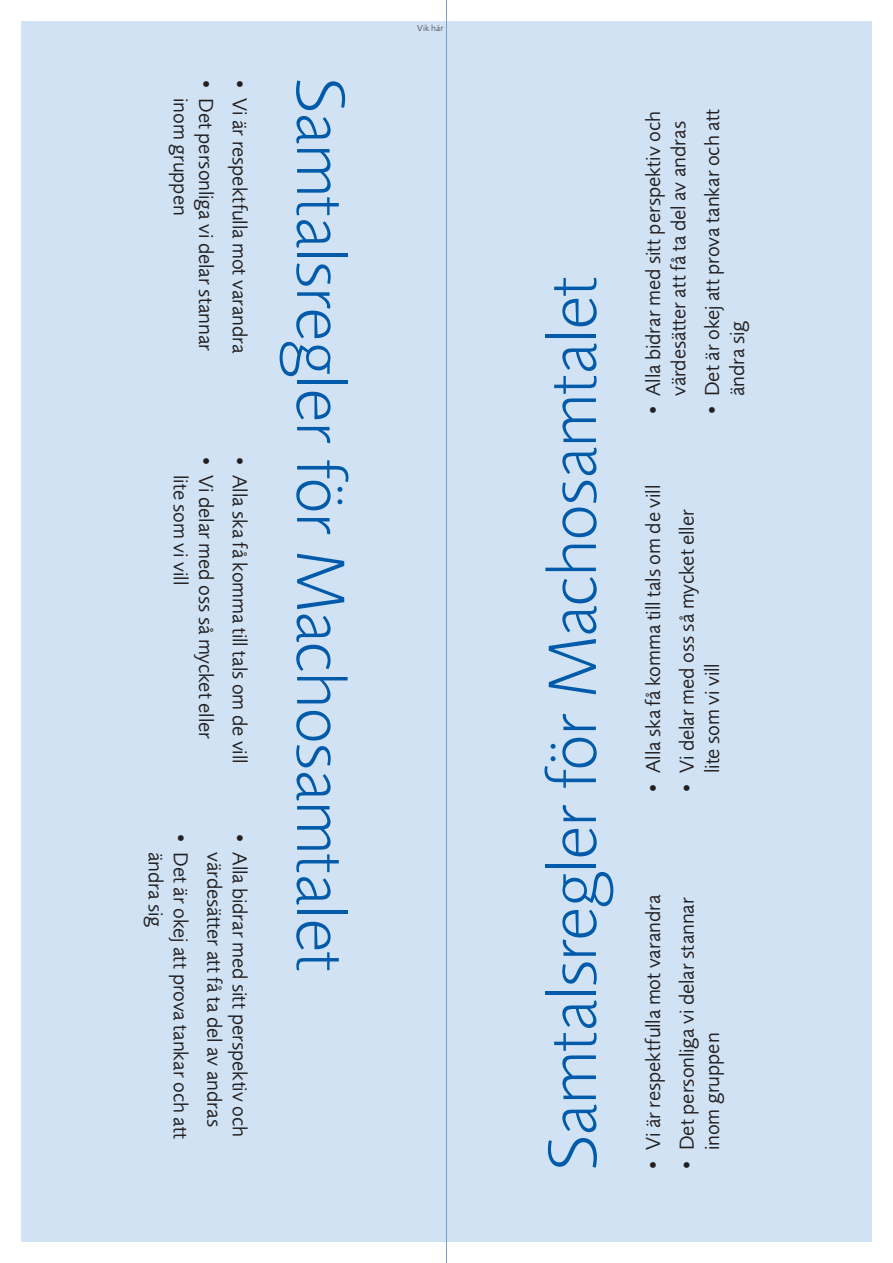
<style>
.page{position:relative;width:893px;height:1263px;background:#fff}
.page>*{position:absolute;margin:0;border:0;box-sizing:border-box;transform-origin:0 0}
.t1{font:300 70.65px "Foundry Sans";letter-spacing:-.015em;color:#015aaa}
.t2{font:21px/25.2px "Foundry Sans";letter-spacing:-.005em;color:#231f20}
.t3{font:300 9px "Foundry Sans";letter-spacing:.025em;color:#231f20}
</style>
<div class="page">
<div style="left:21px;top:21px;width:851px;height:1221px;background:#d0e2f3"></div>
<hr style="left:446px;top:0;width:1px;height:1263px;background:#70a0d0">
<p class="t2" style="left:219px;top:98px;width:254px;text-indent:-21px;rotate:90deg">• Det personliga vi delar stannar inom gruppen</p>
<p class="t2" style="left:252px;top:77px;width:278px;rotate:90deg">• Vi är respektfulla mot varandra</p>
<p class="t2" style="left:219px;top:475px;width:265px;text-indent:-21px;rotate:90deg">• Vi delar med oss så mycket eller lite som vi vill</p>
<p class="t2" style="left:252px;top:454px;width:311px;rotate:90deg">• Alla ska få komma till tals om de vill</p>
<p class="t2" style="left:194px;top:852px;width:289px;text-indent:-21px;rotate:90deg">• Det är okej att prova tankar och att ändra sig</p>
<p class="t2" style="left:252px;top:831px;width:308px;text-align:center;rotate:90deg">• Alla bidrar med sitt perspektiv och värdesätter att få ta del av andras</p>
<h1 class="t1" style="left:362px;top:77px;width:897px;rotate:90deg">Samtalsregler för Machosamtalet</h1>
<p class="t3" style="left:417px;top:23px;width:28px">Vik här</p>
<h1 class="t1" style="left:531px;top:1171px;width:897px;rotate:-90deg">Samtalsregler för Machosamtalet</h1>
<p class="t2" style="left:640px;top:417px;width:308px;text-align:center;rotate:-90deg">• Alla bidrar med sitt perspektiv och värdesätter att få ta del av andras</p>
<p class="t2" style="left:699px;top:396px;width:289px;text-indent:-21px;rotate:-90deg">• Det är okej att prova tankar och att ändra sig</p>
<p class="t2" style="left:640px;top:794px;width:311px;rotate:-90deg">• Alla ska få komma till tals om de vill</p>
<p class="t2" style="left:674px;top:773px;width:265px;text-indent:-21px;rotate:-90deg">• Vi delar med oss så mycket eller lite som vi vill</p>
<p class="t2" style="left:640px;top:1171px;width:278px;rotate:-90deg">• Vi är respektfulla mot varandra</p>
<p class="t2" style="left:674px;top:1150px;width:254px;text-indent:-21px;rotate:-90deg">• Det personliga vi delar stannar inom gruppen</p>
</div>
